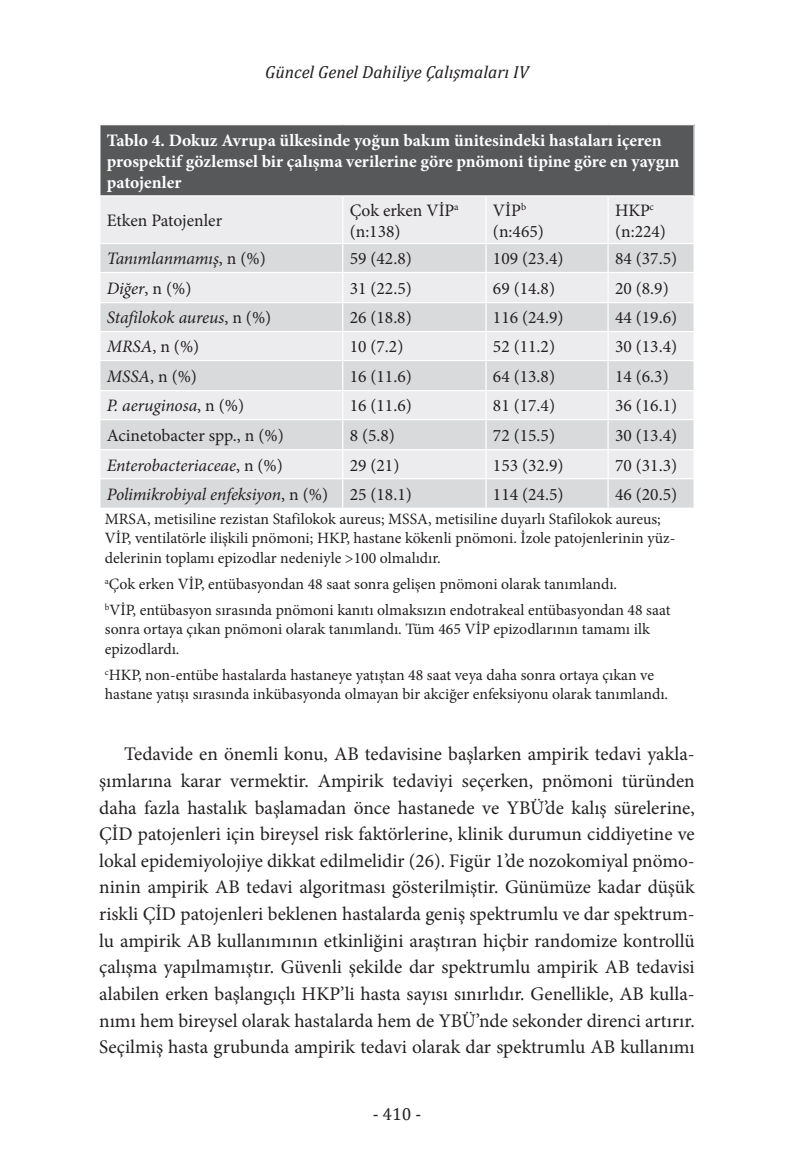
<style>
.page{position:relative;width:794px;height:1166px;background:#fff}
.page>*{position:absolute;margin:0;border:0;box-sizing:border-box;transform-origin:0 0}
.t1{font:19.25px/26.6px "Minion Pro";color:#231f20;text-align:justify}
.t2{font:17.5px/21px "Minion Pro";color:#231f20}
.t3{font:700 17.5px/21px "Minion Pro";color:#fff}
.t4{font:italic 17.5px "Minion Pro";letter-spacing:-.01em;color:#231f20}
.t5{font:italic 17.5px "Cambria";color:#231f20}
.t6{font:17.5px "Cambria";color:#231f20}
.t7{font:15.75px/19.2px "Minion Pro";color:#231f20}
.s1{font-style:normal}
.s2{font-style:italic}
</style>
<div class="page">
<div style="left:100px;top:125px;width:594px;height:71px;background:#57585a"></div>
<div style="left:100px;top:197px;width:593px;height:46px;background:#ececee"></div>
<svg style="left:100px;top:244px;width:593px;height:264px;background:#e1e2e4"></svg>
<hr style="left:693px;top:125px;width:1px;height:70px;background:#fff">
<hr style="left:342px;top:196px;width:1px;height:47px;background:#fff">
<hr style="left:485px;top:196px;width:1px;height:47px;background:#fff">
<hr style="left:607px;top:196px;width:1px;height:47px;background:#fff">
<hr style="left:99px;top:272px;width:244px;height:1px;background:#fff">
<hr style="left:343px;top:272px;width:143px;height:1px;background:#fff">
<hr style="left:486px;top:272px;width:122px;height:1px;background:#fff">
<hr style="left:608px;top:272px;width:86px;height:1px;background:#fff">
<hr style="left:99px;top:302px;width:244px;height:1px;background:#fff">
<hr style="left:343px;top:302px;width:143px;height:1px;background:#fff">
<hr style="left:486px;top:302px;width:122px;height:1px;background:#fff">
<hr style="left:608px;top:302px;width:86px;height:1px;background:#fff">
<hr style="left:99px;top:331px;width:244px;height:1px;background:#fff">
<hr style="left:343px;top:331px;width:143px;height:1px;background:#fff">
<hr style="left:486px;top:331px;width:122px;height:1px;background:#fff">
<hr style="left:608px;top:331px;width:86px;height:1px;background:#fff">
<hr style="left:99px;top:360px;width:244px;height:1px;background:#fff">
<hr style="left:343px;top:360px;width:143px;height:1px;background:#fff">
<hr style="left:486px;top:360px;width:122px;height:1px;background:#fff">
<hr style="left:608px;top:360px;width:86px;height:1px;background:#fff">
<hr style="left:99px;top:390px;width:244px;height:1px;background:#fff">
<hr style="left:343px;top:390px;width:143px;height:1px;background:#fff">
<hr style="left:486px;top:390px;width:122px;height:1px;background:#fff">
<hr style="left:608px;top:390px;width:86px;height:1px;background:#fff">
<hr style="left:99px;top:419px;width:244px;height:1px;background:#fff">
<hr style="left:343px;top:419px;width:143px;height:1px;background:#fff">
<hr style="left:486px;top:419px;width:122px;height:1px;background:#fff">
<hr style="left:608px;top:419px;width:86px;height:1px;background:#fff">
<hr style="left:99px;top:449px;width:244px;height:1px;background:#fff">
<hr style="left:343px;top:449px;width:143px;height:1px;background:#fff">
<hr style="left:486px;top:449px;width:122px;height:1px;background:#fff">
<hr style="left:608px;top:449px;width:86px;height:1px;background:#fff">
<hr style="left:99px;top:478px;width:244px;height:1px;background:#fff">
<hr style="left:343px;top:478px;width:143px;height:1px;background:#fff">
<svg style="left:342px;top:244px;width:1px;height:264px"></svg>
<hr style="left:486px;top:478px;width:122px;height:1px;background:#fff">
<svg style="left:485px;top:244px;width:1px;height:264px"></svg>
<hr style="left:608px;top:478px;width:86px;height:1px;background:#fff">
<svg style="left:607px;top:244px;width:1px;height:264px"></svg>
<svg style="left:693px;top:244px;width:1px;height:264px"></svg>
<hr style="left:99px;top:195px;width:244px;height:1px;background:#fff">
<hr style="left:343px;top:195px;width:143px;height:1px;background:#fff">
<hr style="left:486px;top:195px;width:122px;height:1px;background:#fff">
<hr style="left:608px;top:195px;width:86px;height:1px;background:#fff">
<p class="t5" style="left:265px;top:59px;width:265px">Güncel Genel Dahiliye Çalışmaları IV</p>
<p class="t3" style="left:107px;top:129px;width:574px">Tablo 4. Dokuz Avrupa ülkesinde yoğun bakım ünitesindeki hastaları içeren prospektif gözlemsel bir çalışma verilerine göre pnömoni tipine göre en yaygın patojenler</p>
<p class="t2" style="left:107px;top:210px;width:117px">Etken Patojenler</p>
<p class="t2" style="left:350px;top:200px;width:110px">Çok erken VİP<sup>a </sup>(n:138)</p>
<p class="t2" style="left:493px;top:200px;width:52px">VİP<sup>b </sup>(n:465)</p>
<p class="t2" style="left:615px;top:200px;width:52px">HKP<sup>c </sup>(n:224)</p>
<p class="t4" style="left:107px;top:247px;width:160px">Tanımlanmamış<span class="s1">, n (%)</span></p>
<p class="t2" style="left:350px;top:248px;width:64px">59 (42.8)</p>
<p class="t2" style="left:493px;top:248px;width:72px">109 (23.4)</p>
<p class="t2" style="left:615px;top:248px;width:64px">84 (37.5)</p>
<p class="t4" style="left:107px;top:276px;width:86px">Diğer<span class="s1">, n (%)</span></p>
<p class="t2" style="left:350px;top:278px;width:64px">31 (22.5)</p>
<p class="t2" style="left:493px;top:278px;width:64px">69 (14.8)</p>
<p class="t2" style="left:615px;top:278px;width:55px">20 (8.9)</p>
<p class="t4" style="left:107px;top:306px;width:166px">Stafilokok aureus<span class="s1">, n (%)</span></p>
<p class="t2" style="left:350px;top:307px;width:64px">26 (18.8)</p>
<p class="t2" style="left:493px;top:307px;width:72px">116 (24.9)</p>
<p class="t2" style="left:615px;top:307px;width:64px">44 (19.6)</p>
<p class="t2" style="left:107px;top:336px;width:94px"><span class="s2">MRSA</span>, n (%)</p>
<p class="t2" style="left:350px;top:336px;width:55px">10 (7.2)</p>
<p class="t2" style="left:493px;top:336px;width:64px">52 (11.2)</p>
<p class="t2" style="left:615px;top:336px;width:64px">30 (13.4)</p>
<p class="t2" style="left:107px;top:366px;width:92px"><span class="s2">MSSA</span>, n (%)</p>
<p class="t2" style="left:350px;top:366px;width:64px">16 (11.6)</p>
<p class="t2" style="left:493px;top:366px;width:64px">64 (13.8)</p>
<p class="t2" style="left:615px;top:366px;width:55px">14 (6.3)</p>
<p class="t4" style="left:107px;top:394px;width:139px">P. aeruginosa<span class="s1">, n (%)</span></p>
<p class="t2" style="left:350px;top:395px;width:64px">16 (11.6)</p>
<p class="t2" style="left:493px;top:395px;width:64px">81 (17.4)</p>
<p class="t2" style="left:615px;top:395px;width:64px">36 (16.1)</p>
<p class="t2" style="left:107px;top:425px;width:178px">Acinetobacter spp., n (%)</p>
<p class="t2" style="left:350px;top:425px;width:47px">8 (5.8)</p>
<p class="t2" style="left:493px;top:425px;width:64px">72 (15.5)</p>
<p class="t2" style="left:615px;top:425px;width:64px">30 (13.4)</p>
<p class="t4" style="left:107px;top:453px;width:178px">Enterobacteriaceae<span class="s1">, n (%)</span></p>
<p class="t2" style="left:350px;top:454px;width:51px">29 (21)</p>
<p class="t2" style="left:493px;top:454px;width:72px">153 (32.9)</p>
<p class="t2" style="left:615px;top:454px;width:64px">70 (31.3)</p>
<p class="t4" style="left:107px;top:482px;width:306px">Polimikrobiyal enfeksiyon<span class="s1">, n (%) 25 (18.1)</span></p>
<p class="t2" style="left:493px;top:483px;width:72px">114 (24.5)</p>
<p class="t2" style="left:615px;top:483px;width:64px">46 (20.5)</p>
<p class="t7" style="left:105px;top:509px;width:572px">MRSA, metisiline rezistan Stafilokok aureus; MSSA, metisiline duyarlı Stafilokok aureus;<br>VİP, ventilatörle ilişkili pnömoni; HKP, hastane kökenli pnömoni. İzole patojenlerinin yüz&shy;delerinin toplamı epizodlar nedeniyle &gt;100 olmalıdır.</p>
<p class="t7" style="left:105px;top:571px;width:567px;line-height:26.2px"><sup>a</sup>Çok erken VİP, entübasyondan 48 saat sonra gelişen pnömoni olarak tanımlandı.<br><sup>b</sup>VİP, entübasyon sırasında pnömoni kanıtı olmaksızın endotrakeal entübasyondan 48 saat</p>
<p class="t7" style="left:105px;top:620px;width:546px">sonra ortaya çıkan pnömoni olarak tanımlandı. Tüm 465 VİP epizodlarının tamamı ilk epizodlardı.</p>
<p class="t7" style="left:105px;top:665px;width:565px"><sup>c</sup>HKP, non-entübe hastalarda hastaneye yatıştan 48 saat veya daha sonra ortaya çıkan ve hastane yatışı sırasında inkübasyonda olmayan bir akciğer enfeksiyonu olarak tanımlandı.</p>
<p class="t1" style="left:99px;top:741px;width:597px;text-indent:25px">Tedavide en önemli konu, AB tedavisine başlarken ampirik tedavi yakla&shy;şımlarına karar vermektir. Ampirik tedaviyi seçerken, pnömoni türünden daha fazla hastalık başlamadan önce hastanede ve YBÜ’de kalış sürelerine, ÇİD patojenleri için bireysel risk faktörlerine, klinik durumun ciddiyetine ve lokal epidemiyolojiye dikkat edilmelidir (26). Figür 1’de nozokomiyal pnömo&shy;ninin ampirik AB tedavi algoritması gösterilmiştir. Günümüze kadar düşük riskli ÇİD patojenleri beklenen hastalarda geniş spektrumlu ve dar spektrum&shy;lu ampirik AB kullanımının etkinliğini araştıran hiçbir randomize kontrollü çalışma yapılmamıştır. Güvenli şekilde dar spektrumlu ampirik AB tedavisi alabilen erken başlangıçlı HKP’li hasta sayısı sınırlıdır. Genellikle, AB kulla&shy;nımı hem bireysel olarak hastalarda hem de YBÜ’nde sekonder direnci artırır.<br>Seçilmiş hasta grubunda ampirik tedavi olarak dar spektrumlu AB kullanımı</p>
<p class="t6" style="left:373px;top:1104px;width:50px">- 410 -</p>
</div>
